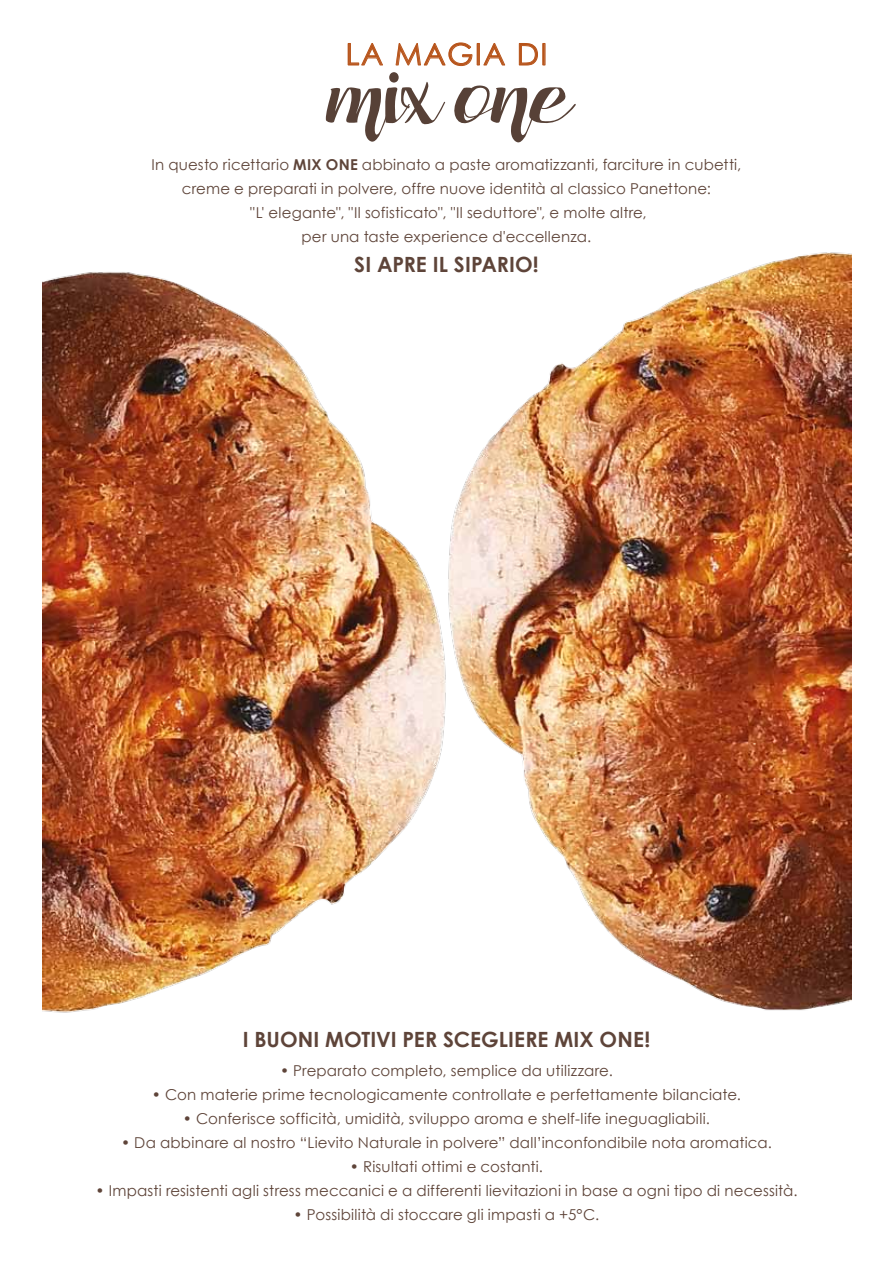
<style>
.page{position:relative;width:893px;height:1263px;background:#fff}
.page>*{position:absolute;margin:0;border:0;box-sizing:border-box;transform-origin:0 0}
.t1{font:71.55px "Adefebia Free Font";letter-spacing:-.01em;color:#574137}
.t2{font:30px "Century Gothic";color:#b75319}
.t3{font:700 21px "Century Gothic";color:#5e4439}
.t4{font:15px/24px "Century Gothic";letter-spacing:.01em;color:#5e4439;text-align:center}
.s1{font-weight:700}
</style>
<div class="page">
<img style="left:526px;top:252px;width:325px;height:759px">
<img style="left:43px;top:272px;width:483px;height:741px">
<svg style="left:398px;top:42px;width:69px;height:2px"></svg>
<div style="left:477px;top:43px;width:3px;height:22px;border:1px solid #b75319"></div>
<svg style="left:519px;top:43px;width:13px;height:1px"></svg>
<div style="left:542px;top:43px;width:3px;height:22px;border:1px solid #b75319"></div>
<div style="left:296px;top:44px;width:306px;height:127px;background:#fff"></div>
<h2 class="t2" style="left:346px;top:33px;width:100px">la magia</h2>
<h2 class="t2" style="left:517px;top:33px;width:27px">di</h2>
<h1 class="t1" style="left:326px;top:57px;width:243px">mix one</h1>
<p class="t4" style="left:151px;top:152px;width:591px">In questo ricettario <span class="s1">MIX ONE</span> abbinato a paste aromatizzanti, farciture in cubetti, creme e preparati in polvere, offre nuove identità al classico Panettone:<br>"L' elegante", "Il sofisticato", "Il seduttore", e molte altre,<br>per una taste experience d'eccellenza.</p>
<h3 class="t3" style="left:354px;top:248px;width:186px">SI APRE IL SIPARIO!</h3>
<h3 class="t3" style="left:243px;top:1023px;width:172px">I BUONI MOTIVI PER</h3>
<h3 class="t3" style="left:443px;top:1023px;width:67px">SCEGLIERE</h3>
<h3 class="t3" style="left:554px;top:1023px;width:97px">MIX ONE!</h3>
<p class="t4" style="left:280px;top:1059px;width:334px">• Preparato completo, semplice da utilizzare.</p>
<p class="t4" style="left:152px;top:1083px;width:591px">• Con materie prime tecnologicamente controllate e perfettamente bilanciate.</p>
<p class="t4" style="left:183px;top:1107px;width:529px">• Conferisce sofficità, umidità, sviluppo aroma e shelf-life ineguagliabili.</p>
<p class="t4" style="left:121px;top:1131px;width:652px">• Da abbinare al nostro “Lievito Naturale in polvere” dall’inconfondibile nota aromatica.</p>
<p class="t4" style="left:350px;top:1155px;width:195px">• Risultati ottimi e costanti.</p>
<p class="t4" style="left:95px;top:1179px;width:704px">• Impasti resistenti agli stress meccanici e a differenti lievitazioni in base a ogni tipo di necessità.</p>
<p class="t4" style="left:294px;top:1203px;width:307px">• Possibilità di stoccare gli impasti a +5°C.</p>
</div>
